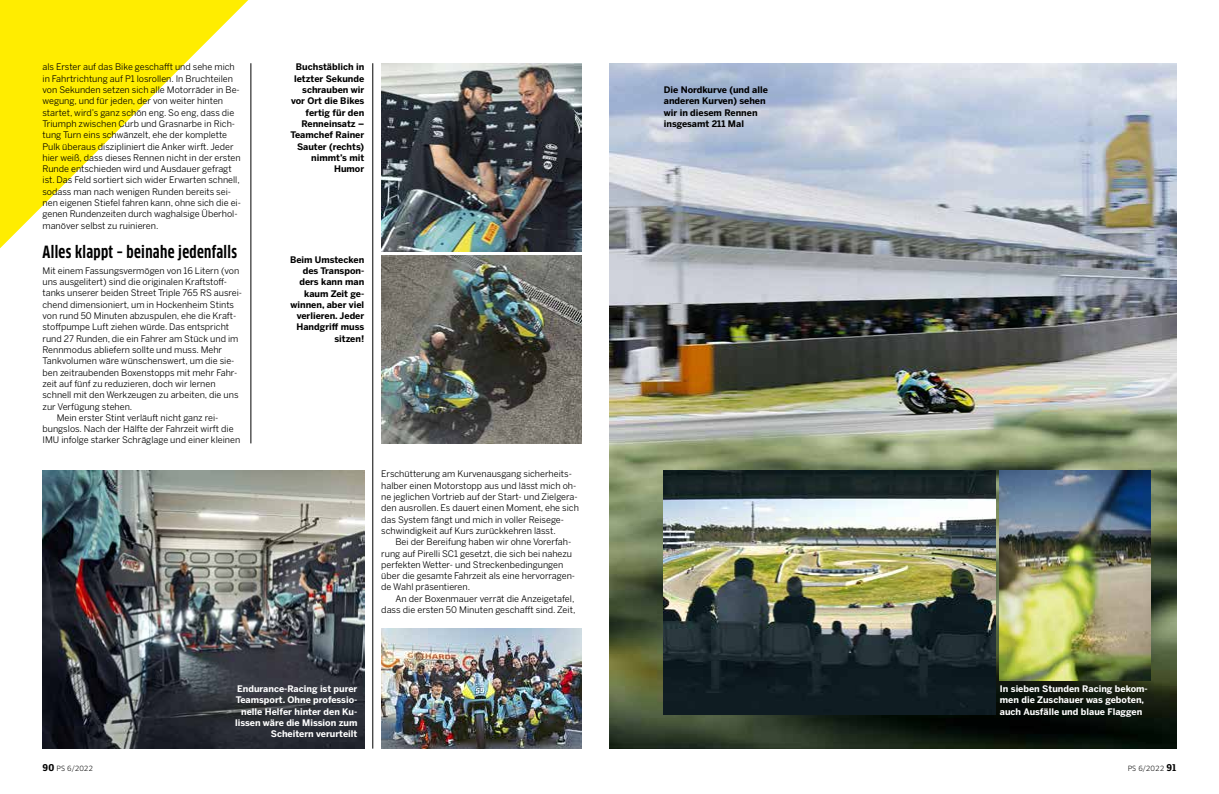
<style>
.page{position:relative;width:1219px;height:794px;background:#fff}
.page>*{position:absolute;margin:0;border:0;box-sizing:border-box;transform-origin:0 0}
.t1{font:700 condensed 16.5px "Clan OT";letter-spacing:.02em;color:#000}
.t2{font:9px/11.3px "Benton Sans";color:#000}
.t3{font:700 9px/11.3px "Benton Sans";color:#000;text-align:right}
.t4{font:700 9px/11.3px "Benton Sans";color:#fff}
.t5{font:7px "Clan OT";color:#000}
.s1{font-family:"Adelle";font-weight:700;font-size:10px}
</style>
<div class="page">
<svg style="left:0;top:0;width:248px;height:248px"></svg>
<img style="left:609px;top:63px;width:567px;height:685px">
<img style="left:43px;top:471px;width:321px;height:277px">
<img style="left:664px;top:471px;width:331px;height:243px">
<img style="left:1000px;top:471px;width:150px;height:210px">
<img style="left:381px;top:255px;width:200px;height:188px">
<img style="left:381px;top:63px;width:200px;height:188px">
<img style="left:381px;top:628px;width:200px;height:120px">
<hr style="left:251px;top:63px;width:1px;height:380px;background:#000">
<hr style="left:373px;top:63px;width:1px;height:685px;background:#000">
<p class="t2" style="left:43px;top:62px;width:200px">als Erster auf das Bike geschafft und sehe mich in Fahrtrichtung auf P1 losrollen. In Bruchteilen von Sekunden setzen sich alle Motorräder in Be&shy;wegung, und für jeden, der von weiter hinten startet, wird’s ganz schön eng. So eng, dass die Triumph zwischen Curb und Grasnarbe in Rich&shy;tung Turn eins schwänzelt, ehe der komplette Pulk überaus diszipliniert die Anker wirft. Jeder hier weiß, dass dieses Rennen nicht in der ersten Runde entschieden wird und Ausdauer gefragt ist. Das Feld sortiert sich wider Erwarten schnell, sodass man nach wenigen Runden bereits sei&shy;nen eigenen Stiefel fahren kann, ohne sich die ei&shy;genen Rundenzeiten durch waghalsige Überhol&shy;manöver selbst zu ruinieren.</p>
<h1 class="t1" style="left:43px;top:242px;width:196px">Alles klappt – beinahe jedenfalls</h1>
<p class="t2" style="left:43px;top:265px;width:198px">Mit einem Fassungsvermögen von 16 Litern (von</p>
<p class="t2" style="left:43px;top:276px;width:186px">uns ausgelitert) sind die originalen Kraftstoff-</p>
<p class="t2" style="left:43px;top:288px;width:201px">tanks unserer beiden Street Triple 765 RS ausrei-</p>
<p class="t2" style="left:43px;top:299px;width:193px">chend dimensioniert, um in Hockenheim Stints</p>
<p class="t2" style="left:43px;top:310px;width:195px">von rund 50 Minuten abzuspulen, ehe die Kraft-</p>
<p class="t2" style="left:43px;top:322px;width:188px">stoffpumpe Luft ziehen würde. Das entspricht</p>
<p class="t2" style="left:43px;top:333px;width:197px">rund 27 Runden, die ein Fahrer am Stück und im</p>
<p class="t2" style="left:43px;top:344px;width:181px">Rennmodus abliefern sollte und muss. Mehr</p>
<p class="t2" style="left:43px;top:355px;width:194px">Tankvolumen wäre wünschenswert, um die sie-</p>
<p class="t2" style="left:43px;top:367px;width:196px">ben zeitraubenden Boxenstopps mit mehr Fahr-</p>
<p class="t2" style="left:43px;top:378px;width:175px">zeit auf fünf zu reduzieren, doch wir lernen</p>
<p class="t2" style="left:43px;top:389px;width:198px">schnell mit den Werkzeugen zu arbeiten, die uns</p>
<p class="t2" style="left:43px;top:401px;width:91px">zur Verfügung stehen.</p>
<p class="t2" style="left:57px;top:412px;width:163px">Mein erster Stint verläuft nicht ganz rei-</p>
<p class="t2" style="left:43px;top:423px;width:193px">bungslos. Nach der Hälfte der Fahrzeit wirft die</p>
<p class="t2" style="left:43px;top:435px;width:199px">IMU infolge starker Schräglage und einer kleinen</p>
<p class="t3" style="left:290px;top:62px;width:75px">Buchstäblich in letzter Sekunde schrauben wir vor Ort die Bikes fertig für den<br>Renneinsatz –<br>Teamchef Rainer<br>Sauter (rechts) nimmt’s mit<br>Humor</p>
<p class="t3" style="left:290px;top:254px;width:76px">Beim Umstecken des Transpon&shy;ders kann man kaum Zeit ge&shy;winnen, aber viel verlieren. Jeder<br>Handgriff muss sitzen!</p>
<p class="t2" style="left:381px;top:468px;width:199px">Erschütterung am Kurvenausgang sicherheits&shy;halber einen Motorstopp aus und lässt mich oh&shy;ne jeglichen Vortrieb auf der Start- und Zielgera&shy;den ausrollen. Es dauert einen Moment, ehe sich das System fängt und mich in voller Reisege&shy;schwindigkeit auf Kurs zurückkehren lässt.</p>
<p class="t2" style="left:381px;top:536px;width:195px;text-indent:14px">Bei der Bereifung haben wir ohne Vorerfah&shy;rung auf Pirelli SC1 gesetzt, die sich bei nahezu perfekten Wetter- und Streckenbedingungen über die gesamte Fahrzeit als eine hervorragen&shy;de Wahl präsentieren.</p>
<p class="t2" style="left:381px;top:593px;width:196px;text-align:right">An der Boxenmauer verrät die Anzeigetafel, dass die ersten 50 Minuten geschafft sind. Zeit,</p>
<p class="t4" style="left:235px;top:683px;width:124px;text-align:right">Endurance-Racing ist purer<br>Teamsport. Ohne professio&shy;nelle Helfer hinter den Ku&shy;lissen wäre die Mission zum<br>Scheitern verurteilt</p>
<p class="t3" style="left:664px;top:84px;width:106px;text-align:left">Die Nordkurve (und alle anderen Kurven) sehen wir in diesem Rennen insgesamt 211 Mal</p>
<p class="t4" style="left:1000px;top:683px;width:149px">In sieben Stunden Racing bekom&shy;men die Zuschauer was geboten, auch Ausfälle und blaue Flaggen</p>
<p class="t5" style="left:43px;top:764px;width:52px"><span class="s1">90</span> PS 6/2022</p>
<p class="t5" style="left:1128px;top:764px;width:50px">PS 6/2022 <span class="s1">91</span></p>
</div>
